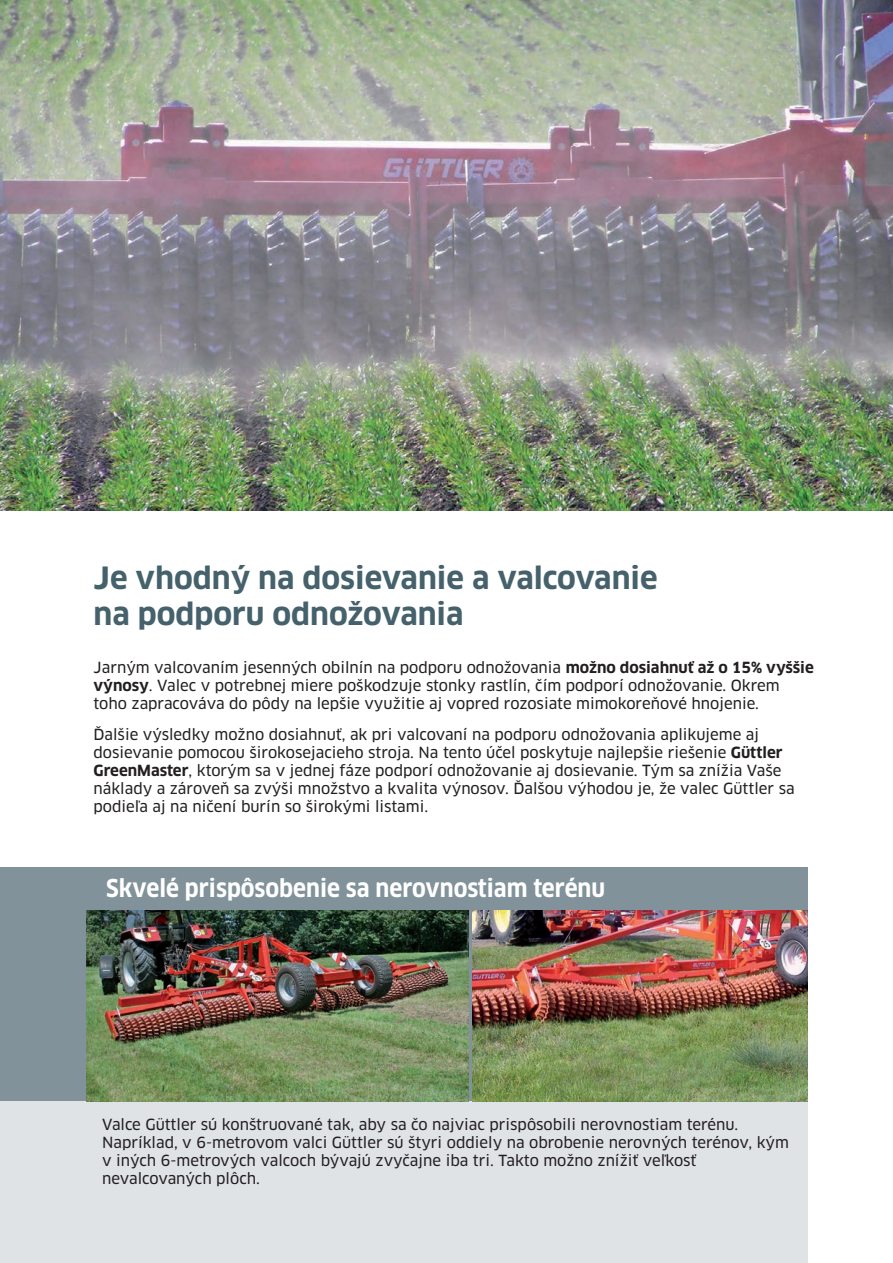
<style>
.page{position:relative;width:893px;height:1263px;background:#fff}
.page>*{position:absolute;margin:0;border:0;box-sizing:border-box;transform-origin:0 0}
.t1{font:700 30px/36px "Clan Pro";color:#45616b}
.t2{font:700 24px "Clan Pro Narr";color:#fff}
.t3{font:15px/18px "Clan Pro News";color:#231f20}
.s1{font-family:"Clan Pro";font-weight:700}
</style>
<div class="page">
<div style="left:0;top:1101px;width:807px;height:162px;background:#e0e3e6"></div>
<div style="left:0;top:867px;width:807px;height:234px;background:#81929a"></div>
<img style="left:86px;top:910px;width:383px;height:191px">
<img style="left:472px;top:910px;width:335px;height:191px">
<img style="left:0;top:0;width:893px;height:510px">
<h1 class="t1" style="left:94px;top:560px;width:566px">Je vhodný na dosievanie a valcovanie na podporu odnožovania</h1>
<p class="t3" style="left:94px;top:659px;width:722px">Jarným valcovaním jesenných obilnín na podporu odnožovania <span class="s1">možno dosiahnuť až o 15% vyššie výnosy</span>. Valec v potrebnej miere poškodzuje stonky rastlín, čím podporí odnožovanie. Okrem toho zapracováva do pôdy na lepšie využitie aj vopred rozosiate mimokoreňové hnojenie.</p>
<p class="t3" style="left:94px;top:725px;width:703px">Ďalšie výsledky možno dosiahnuť, ak pri valcovaní na podporu odnožovania aplikujeme aj dosievanie pomocou širokosejacieho stroja. Na tento účel poskytuje najlepšie riešenie <span class="s1">Güttler GreenMaster</span>, ktorým sa v jednej fáze podporí odnožovanie aj dosievanie. Tým sa znížia Vaše náklady a zároveň sa zvýši množstvo a kvalita výnosov. Ďalšou výhodou je, že valec Güttler sa podieľa aj na ničení burín so širokými listami.</p>
<h2 class="t2" style="left:106px;top:874px;width:500px">Skvelé prispôsobenie sa nerovnostiam terénu</h2>
<p class="t3" style="left:102px;top:1116px;width:688px">Valce Güttler sú konštruované tak, aby sa čo najviac prispôsobili nerovnostiam terénu.<br>Napríklad, v 6-metrovom valci Güttler sú štyri oddiely na obrobenie nerovných terénov, kým v iných 6-metrových valcoch bývajú zvyčajne iba tri. Takto možno znížiť veľkosť nevalcovaných plôch.</p>
</div>
